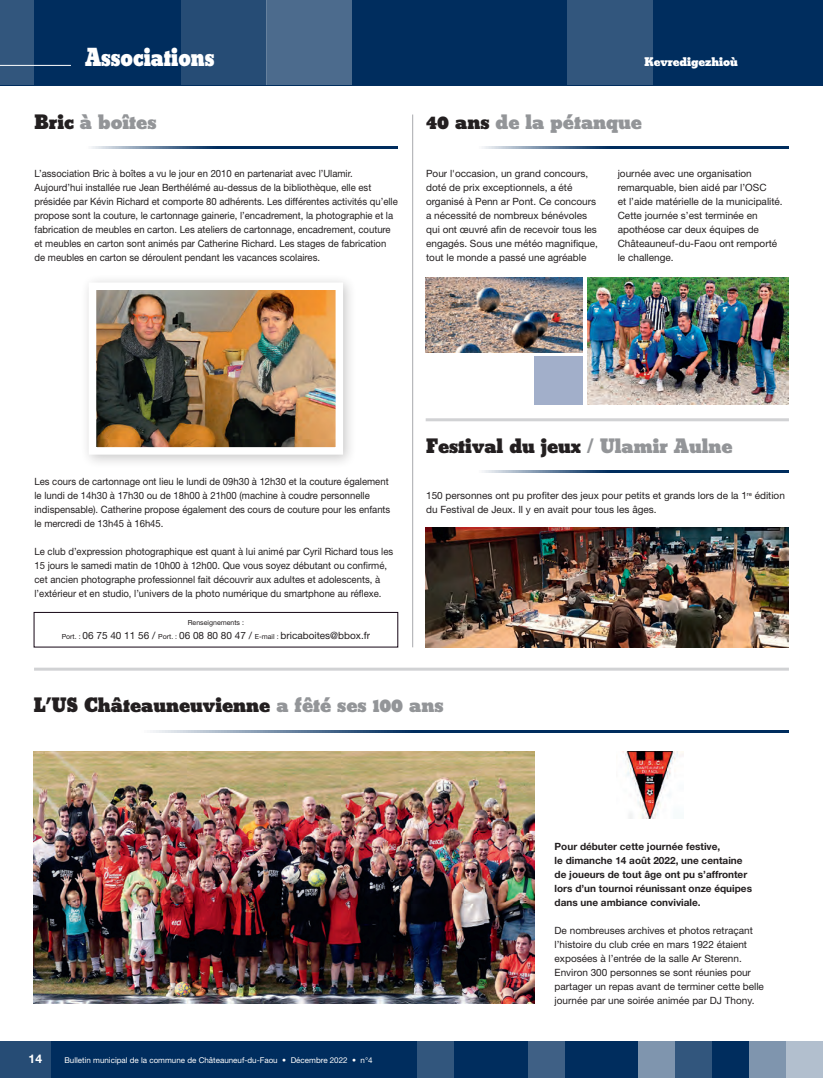
<style>
.page{position:relative;width:823px;height:1078px;background:#fff}
.page>*{position:absolute;margin:0;border:0;box-sizing:border-box;transform-origin:0 0}
.t1{font:700 25px "Beton CG Extra";color:#fff;scale:.85 1}
.t2{font:700 20px "Beton CG Extra";color:#231f20}
.t3{font:700 20px "Beton CG Extra";color:#939598}
.t4{font:700 12px "Beton CG Extra";color:#fff}
.t5{font:700 12px "Helvetica Neue LT Std";color:#fff}
.t6{font:10px/14px "Helvetica Neue LT Std";color:#231f20;scale:.95 1}
.t7{font:10px/14px "Helvetica Neue LT Std";color:#231f20}
.t8{font:700 10px/14px "Helvetica Neue LT Std";color:#231f20}
.t9{font:8px "Helvetica Neue LT Std";color:#fff}
.t10{font:7px "Helvetica Neue LT Std";color:#231f20}
.s1{color:#231f20}
.s2{font-size:7px}
.s3{color:#939598}
</style>
<div class="page">
<div style="left:0;top:1040px;width:822px;height:37px;background:#002d5e"></div>
<div style="left:748px;top:1040px;width:37px;height:37px;background:#7f95ae"></div>
<div style="left:675px;top:1040px;width:36px;height:37px;background:#32567d"></div>
<div style="left:638px;top:1040px;width:37px;height:37px;background:#7f95ae"></div>
<div style="left:527px;top:1040px;width:37px;height:37px;background:#3f6085"></div>
<div style="left:417px;top:1040px;width:37px;height:37px;background:#32567d"></div>
<div style="left:0;top:1040px;width:51px;height:37px;background:#264c75"></div>
<div style="left:785px;top:1040px;width:37px;height:37px;background:#b2bfce"></div>
<div style="left:0;top:0;width:822px;height:85px;background:#002d5e"></div>
<div style="left:0;top:0;width:34px;height:85px;background:#32567d"></div>
<div style="left:181px;top:0;width:85px;height:85px;background:#264c75"></div>
<div style="left:266px;top:0;width:85px;height:85px;background:#4c6b8d"></div>
<div style="left:567px;top:0;width:85px;height:85px;background:#32567d"></div>
<hr style="left:0;top:65px;width:71px;height:1px;background:#fff">
<div style="left:80px;top:273px;width:277px;height:195px;background:#231f20;opacity:.25"></div>
<img style="left:97px;top:290px;width:238px;height:156px">
<div style="left:89px;top:282px;width:254px;height:172px;border:7px solid #fff"></div>
<hr style="left:34px;top:146px;width:363px;height:3px;background:#002d5e">
<hr style="left:426px;top:146px;width:362px;height:3px;background:#002d5e">
<hr style="left:426px;top:470px;width:362px;height:3px;background:#002d5e">
<hr style="left:34px;top:730px;width:754px;height:3px;background:#002d5e">
<hr style="left:34px;top:667px;width:754px;height:3px;background:#d1d2d4">
<div style="left:34px;top:612px;width:364px;height:35px;border:1px solid #140514"></div>
<hr style="left:412px;top:114px;width:1px;height:533px;background:#a8a9ad">
<hr style="left:425px;top:418px;width:363px;height:3px;background:#d1d2d4">
<img style="left:587px;top:277px;width:201px;height:127px">
<img style="left:425px;top:277px;width:157px;height:75px">
<img style="left:425px;top:527px;width:363px;height:120px">
<div style="left:534px;top:356px;width:48px;height:48px;background:#a2afca"></div>
<img style="left:34px;top:751px;width:500px;height:252px">
<img style="left:622px;top:751px;width:61px;height:67px">
<h1 class="t1" style="left:85px;top:41px;width:153px">Associations</h1>
<p class="t4" style="left:644px;top:54px;width:95px">Kevredigezhioù</p>
<h2 class="t3" style="left:34px;top:109px;width:123px"><span class="s1">Bric</span> à boîtes</h2>
<p class="t6" style="left:34px;top:166px;width:383px">L’association Bric à boîtes a vu le jour en 2010 en partenariat avec l’Ulamir.<br>Aujourd’hui installée rue Jean Berthélémé au-dessus de la bibliothèque, elle est présidée par Kévin Richard et comporte 80 adhérents. Les différentes activités qu’elle propose sont la couture, le cartonnage gainerie, l’encadrement, la photographie et la fabrication de meubles en carton. Les ateliers de cartonnage, encadrement, couture et meubles en carton sont animés par Catherine Richard. Les stages de fabrication de meubles en carton se déroulent pendant les vacances scolaires.</p>
<h2 class="t3" style="left:426px;top:109px;width:217px"><span class="s1">40 ans</span> de la pétanque</h2>
<p class="t7" style="left:426px;top:166px;width:173px">Pour l'occasion, un grand concours, doté de prix exceptionnels, a été organisé à Penn ar Pont. Ce concours a nécessité de nombreux bénévoles qui ont œuvré afin de recevoir tous les engagés. Sous une météo magnifique, tout le monde a passé une agréable</p>
<p class="t7" style="left:617px;top:166px;width:166px">journée avec une organisation remarquable, bien aidé par l’OSC<br>et l’aide matérielle de la municipalité.<br>Cette journée s’est terminée en apothéose car deux équipes de<br>Châteauneuf-du-Faou ont remporté le challenge.</p>
<p class="t6" style="left:34px;top:474px;width:376px">Les cours de cartonnage ont lieu le lundi de 09h30 à 12h30 et la couture également le lundi de 14h30 à 17h30 ou de 18h00 à 21h00 (machine à coudre personnelle indispensable). Catherine propose également des cours de couture pour les enfants le mercredi de 13h45 à 16h45.</p>
<p class="t6" style="left:34px;top:544px;width:379px">Le club d’expression photographique est quant à lui animé par Cyril Richard tous les 15 jours le samedi matin de 10h00 à 12h00. Que vous soyez débutant ou confirmé, cet ancien photographe professionnel fait découvrir aux adultes et adolescents, à l’extérieur et en studio, l’univers de la photo numérique du smartphone au réflexe.</p>
<p class="t10" style="left:188px;top:618px;width:58px">Renseignements :</p>
<p class="t7" style="left:62px;top:628px;width:310px"><span class="s2">Port. :</span> 06 75 40 11 56 / <span class="s2">Port. :</span> 06 08 80 80 47 / <span class="s2">E-mail :</span> bricaboites@bbox.fr</p>
<h2 class="t2" style="left:426px;top:433px;width:308px">Festival du jeux <span class="s3">/ Ulamir Aulne</span></h2>
<p class="t7" style="left:426px;top:488px;width:360px">150 personnes ont pu profiter des jeux pour petits et grands lors de la 1<sup>re</sup> édition du Festival de Jeux. Il y en avait pour tous les âges.</p>
<h2 class="t2" style="left:34px;top:692px;width:411px">L’US Châteauneuvienne <span class="s3">a fêté ses 100 ans</span></h2>
<p class="t5" style="left:28px;top:1050px;width:15px">14</p>
<p class="t9" style="left:64px;top:1055px;width:309px">Bulletin municipal de la commune de Châteauneuf-du-Faou • Décembre 2022 • n°4</p>
<p class="t8" style="left:554px;top:838px;width:199px">Pour débuter cette journée festive,<br>le dimanche 14 août 2022, une centaine de joueurs de tout âge ont pu s’affronter lors d’un tournoi réunissant onze équipes dans une ambiance conviviale.</p>
<p class="t7" style="left:554px;top:922px;width:211px">De nombreuses archives et photos retraçant l’histoire du club crée en mars 1922 étaient exposées à l’entrée de la salle Ar Sterenn.<br>Environ 300 personnes se sont réunies pour partager un repas avant de terminer cette belle journée par une soirée animée par DJ Thony.</p>
</div>
